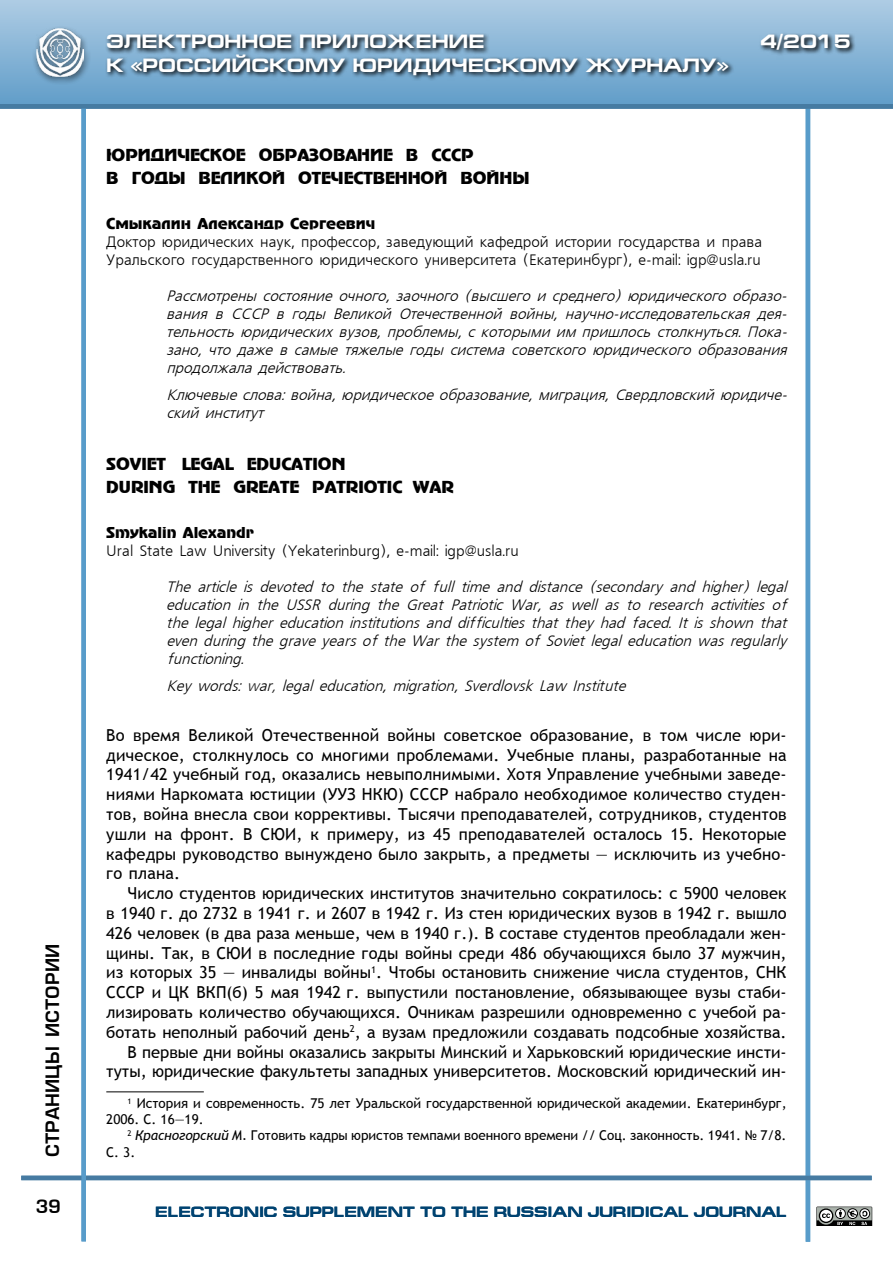
<style>
.page{position:relative;width:893px;height:1263px;background:#fff}
.page>*{position:absolute;margin:0;border:0;box-sizing:border-box;transform-origin:0 0}
.t1{font:700 19.5px "Europe Ext";color:#fff}
.t2{font:18px "Europe Demi Normal";color:#000}
.t3{font:16.5px/19.8px "Trebuchet MS";color:#000;text-align:justify}
.t4{font:16.5px/22.5px "Adver Gothic";color:#000}
.t5{font:italic 15px/18px "Free Set Cyrillic";color:#000;text-align:justify}
.t6{font:15px/18px "Free Set Cyrillic";color:#000}
.t7{font:700 15px "Europe Ext";color:#004371}
.t8{font:15px "Adver Gothic";color:#000}
.t9{font:13.5px/16.2px "Trebuchet MS";color:#000}
.s1{color:#222}
.s2{font-style:italic}
</style>
<div class="page">
<svg style="left:816px;top:1206px;width:57px;height:20px"></svg>
<hr style="left:806px;top:91px;width:4px;height:1151px;background:#589cca">
<hr style="left:21px;top:1176px;width:851px;height:4px;background:#467ba2">
<div style="left:0;top:0;width:893px;height:106px;background:linear-gradient(to bottom,#aecce4,#619dc9)"></div>
<div style="left:81px;top:105px;width:5px;height:1136px;background:#589cca"></div>
<div style="left:32px;top:25px;width:59px;height:60px;background:#000;opacity:.63"></div>
<img style="left:36px;top:28px;width:47px;height:48px">
<svg style="left:105px;top:31px;width:751px;height:50px;background:#6b90ac"></svg>
<div style="left:0;top:104px;width:893px;height:5px;background:#467ba2"></div>
<hr style="left:106px;top:1091px;width:98px;height:1px;background:#000">
<p class="t2" style="left:42px;top:1157px;width:212px;rotate:-90deg">СТРАНИЦЫ ИСТОРИИ</p>
<p class="t2" style="left:36px;top:1196px;width:27px">39</p>
<p class="t1" style="left:106px;top:31px;width:380px">ЭЛЕКТРОННОЕ ПРИЛОЖЕНИЕ</p>
<p class="t1" style="left:760px;top:31px;width:92px">4/2015</p>
<p class="t1" style="left:106px;top:54px;width:624px">К «РОССИЙСКОМУ ЮРИДИЧЕСКОМУ ЖУРНАЛУ»</p>
<p class="t4" style="left:106px;top:144px;width:15px">ЮРИДИ</p>
<p class="t4" style="left:177px;top:144px;width:58px">ЧЕСКОЕ</p>
<p class="t4" style="left:259px;top:144px;width:100px">ОБРАЗОВАНИЕ</p>
<p class="t4" style="left:406px;top:144px;width:68px">В СССР</p>
<p class="t4" style="left:106px;top:167px;width:166px">В ГОДЫ ВЕЛИКОЙ</p>
<p class="t4" style="left:298px;top:167px;width:100px">ОТЕЧЕСТВЕННОЙ</p>
<p class="t4" style="left:460px;top:167px;width:27px">ВОЙН</p>
<p class="t4" style="left:512px;top:167px;width:19px">Ы</p>
<p class="t8" style="left:106px;top:215px;width:270px">Смыкалин Александр Сергеевич</p>
<p class="t6" style="left:106px;top:233px;width:657px">Доктор юридических наук, профессор, заведующий кафедрой истории государства и права<br>Уральского государственного юридического университета (Екатеринбург), e-mail: igp@usla.ru</p>
<p class="t5" style="left:166px;top:287px;width:626px">Рассмотрены состояние очного, заочного (высшего и среднего) юридического образо&shy;вания в СССР в годы Великой Отечественной войны, научно-исследовательская дея&shy;тельность юридических вузов, проблемы, с которыми им пришлось столкнуться. Пока&shy;зано, что даже в самые тяжелые годы система советского юридического образования продолжала действовать.</p>
<p class="t5" style="left:166px;top:386px;width:626px">Ключевые слова: война, юридическое образование, миграция, Свердловский юридиче&shy;ский институт</p>
<p class="t4" style="left:106px;top:453px;width:349px">SOVIET LEGAL EDUCATION<br>DURING THE GREATE PATRIOTIC WAR</p>
<p class="t8" style="left:106px;top:524px;width:149px">Smykalin Alexandr</p>
<p class="t6" style="left:106px;top:542px;width:414px">Ural State Law University (Yekaterinburg), e-mail: igp@usla.ru</p>
<p class="t5" style="left:166px;top:578px;width:626px">The article is devoted to the state of full time and distance (secondary and higher) legal education in the USSR during the Great Patriotic War, as well as to research activities of the legal higher education institutions and difficulties that they had faced. It is shown that even during the grave years of the war the system of Soviet legal education was regularly functioning.</p>
<p class="t5" style="left:166px;top:677px;width:465px">Key words: <span class="s1">w</span>ar<span class="s1">,</span> legal education, migration, Sverdlovsk Law Institute</p>
<p class="t3" style="left:106px;top:725px;width:682px">Во время Великой Отечественной войны советское образование, в том числе юри&shy;дическое, столкнулось со многими проблемами. Учебные планы, разработанные на 1941/42 учебный год, оказались невыполнимыми. Хотя Управление учебными заведе&shy;ниями Наркомата юстиции (УУЗ НКЮ) СССР набрало необходимое количество студен&shy;тов, война внесла свои коррективы. Тысячи преподавателей, сотрудников, студентов ушли на фронт. В СЮИ, к примеру, из 45 преподавателей осталось 15. Некоторые кафедры руководство вынуждено было закрыть, а предметы ― исключить из учебно&shy;го плана.</p>
<p class="t3" style="left:106px;top:884px;width:682px;text-align:right">Число студентов юридических институтов значительно сократилось: с 5900 человек<br>в 1940 г. до 2732 в 1941 г. и 2607 в 1942 г. Из стен юридических вузов в 1942 г. вышло 426 человек (в два раза меньше, чем в 1940 г.). В составе студентов преобладали жен&shy;щины. Так, в СЮИ в последние годы войны среди 486 обучающихся было 37 мужчин, из которых 35 ― инвалиды войны<sup>1</sup>. Чтобы остановить снижение числа студентов, СНК СССР и ЦК ВКП(б) 5 мая 1942 г. выпустили постановление, обязывающее вузы стаби&shy;лизировать количество обучающихся. Очникам разрешили одновременно с учебой ра&shy;ботать неполный рабочий день<sup>2</sup>, а вузам предложили создавать подсобные хозяйства.<br>В первые дни войны оказались закрыты Минский и Харьковский юридические инсти&shy;туты, юридические факультеты западных университетов. Московский юридический ин-</p>
<p class="t9" style="left:106px;top:1095px;width:682px;text-indent:21px"><sup>1</sup> История и современность. 75 лет Уральской государственной юридической академии. Екатеринбург,<br>2006. С. 16―19.</p>
<p class="t9" style="left:106px;top:1128px;width:682px;text-indent:21px"><sup>2</sup> <span class="s2">Красногорский М.</span> Готовить кадры юристов темпами военного времени // Соц. законность. 1941. № 7/8.<br>С. 3.</p>
<p class="t7" style="left:155px;top:1204px;width:633px">ELECTRONIC SUPPLEMENT TO THE RUSSIAN JURIDICAL JOURNAL</p>
</div>
